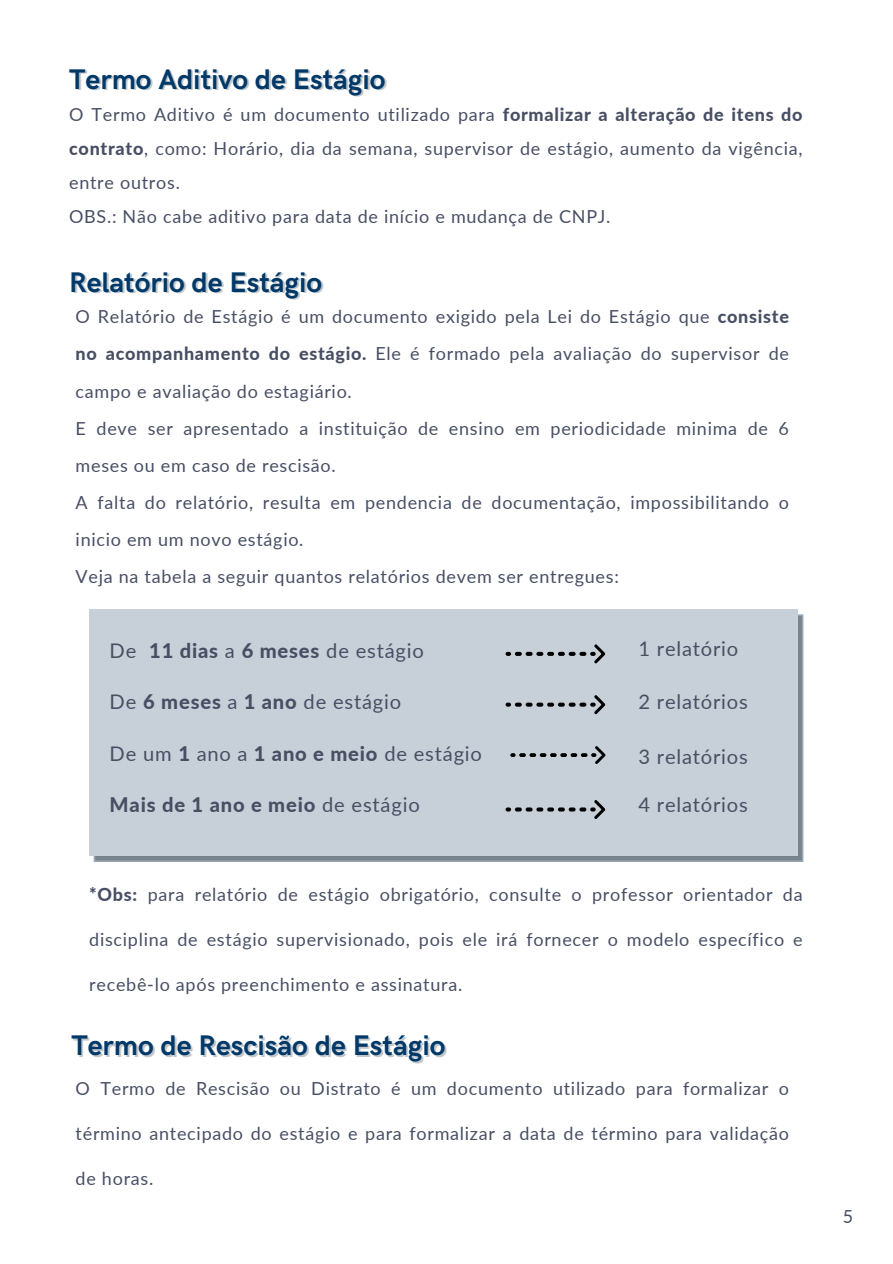
<style>
.page{position:relative;width:893px;height:1264px;background:#fff}
.page>*{position:absolute;margin:0;border:0;box-sizing:border-box;transform-origin:0 0}
.t1{font:700 28.5px "HK Grotesk";color:#003868}
.t2{font:20.1px "Lato";letter-spacing:.04em;color:#484f64}
.t3{font:800 20.1px "Lato";letter-spacing:.04em;color:#484f64}
.t4{font:18px/37px "Lato";letter-spacing:.04em;color:#484f64;text-align:justify}
.s1{font-weight:800}
.s2{font-weight:400}
</style>
<div class="page">
<svg style="left:94px;top:614px;width:709px;height:248px;fill:#77838d"></svg>
<div style="left:89px;top:610px;width:708px;height:246px;background:#c7d0d8"></div>
<svg style="left:505px;top:644px;width:100px;height:20px"></svg>
<svg style="left:505px;top:695px;width:100px;height:20px"></svg>
<svg style="left:510px;top:746px;width:95px;height:18px"></svg>
<svg style="left:505px;top:800px;width:100px;height:19px"></svg>
<p class="t1" style="left:69px;top:64px;width:318px">Termo Aditivo de Estágio</p>
<p class="t4" style="left:69px;top:98px;width:735px;line-height:33.8px">O Termo Aditivo é um documento utilizado para <span class="s1">formalizar a alteração de itens do contrato</span>, como: Horário, dia da semana, supervisor de estágio, aumento da vigência, entre outros.</p>
<p class="t4" style="left:69px;top:197px;width:542px">OBS.: Não cabe aditivo para data de início e mudança de CNPJ.</p>
<p class="t1" style="left:69px;top:266px;width:254px">Relatório de Estágio</p>
<p class="t4" style="left:76px;top:298px;width:714px">O Relatório de Estágio é um documento exigido pela Lei do Estágio que <span class="s1">consiste no acompanhamento do estágio.</span> Ele é formado pela avaliação do supervisor de campo e avaliação do estagiário.</p>
<p class="t4" style="left:76px;top:409px;width:714px">E deve ser apresentado a instituição de ensino em periodicidade minima de 6 meses ou em caso de rescisão.</p>
<p class="t4" style="left:76px;top:483px;width:714px">A falta do relatório, resulta em pendencia de documentação, impossibilitando o inicio em um novo estágio.</p>
<p class="t4" style="left:76px;top:557px;width:544px">Veja na tabela a seguir quantos relatórios devem ser entregues:</p>
<p class="t2" style="left:110px;top:638px;width:316px">De <span class="s1">11 dias</span> a <span class="s1">6 meses</span> de estágio</p>
<p class="t2" style="left:638px;top:635px;width:101px">1 relatório</p>
<p class="t2" style="left:110px;top:688px;width:293px">De <span class="s1">6 meses</span> a <span class="s1">1 ano</span> de estágio</p>
<p class="t2" style="left:638px;top:688px;width:111px">2 relatórios</p>
<p class="t2" style="left:110px;top:741px;width:374px">De um <span class="s1">1</span> ano a <span class="s1">1 ano e meio</span> de estágio</p>
<p class="t2" style="left:638px;top:744px;width:111px">3 relatórios</p>
<p class="t3" style="left:110px;top:792px;width:311px">Mais de 1 ano e meio <span class="s2">de estágio</span></p>
<p class="t2" style="left:638px;top:792px;width:111px">4 relatórios</p>
<p class="t4" style="left:89px;top:875px;width:714px"><span class="s1">*Obs:</span> para relatório de estágio obrigatório, consulte o professor orientador da</p>
<p class="t4" style="left:89px;top:920px;width:714px">disciplina de estágio supervisionado, pois ele irá fornecer o modelo específico e</p>
<p class="t4" style="left:89px;top:965px;width:374px">recebê-lo após preenchimento e assinatura.</p>
<p class="t1" style="left:71px;top:1029px;width:375px">Termo de Rescisão de Estágio</p>
<p class="t4" style="left:76px;top:1069px;width:714px">O Termo de Rescisão ou Distrato é um documento utilizado para formalizar o</p>
<p class="t4" style="left:76px;top:1114px;width:714px">término antecipado do estágio e para formalizar a data de término para validação</p>
<p class="t4" style="left:76px;top:1159px;width:79px">de horas.</p>
<p class="t4" style="left:842px;top:1197px;width:12px">5</p>
</div>
